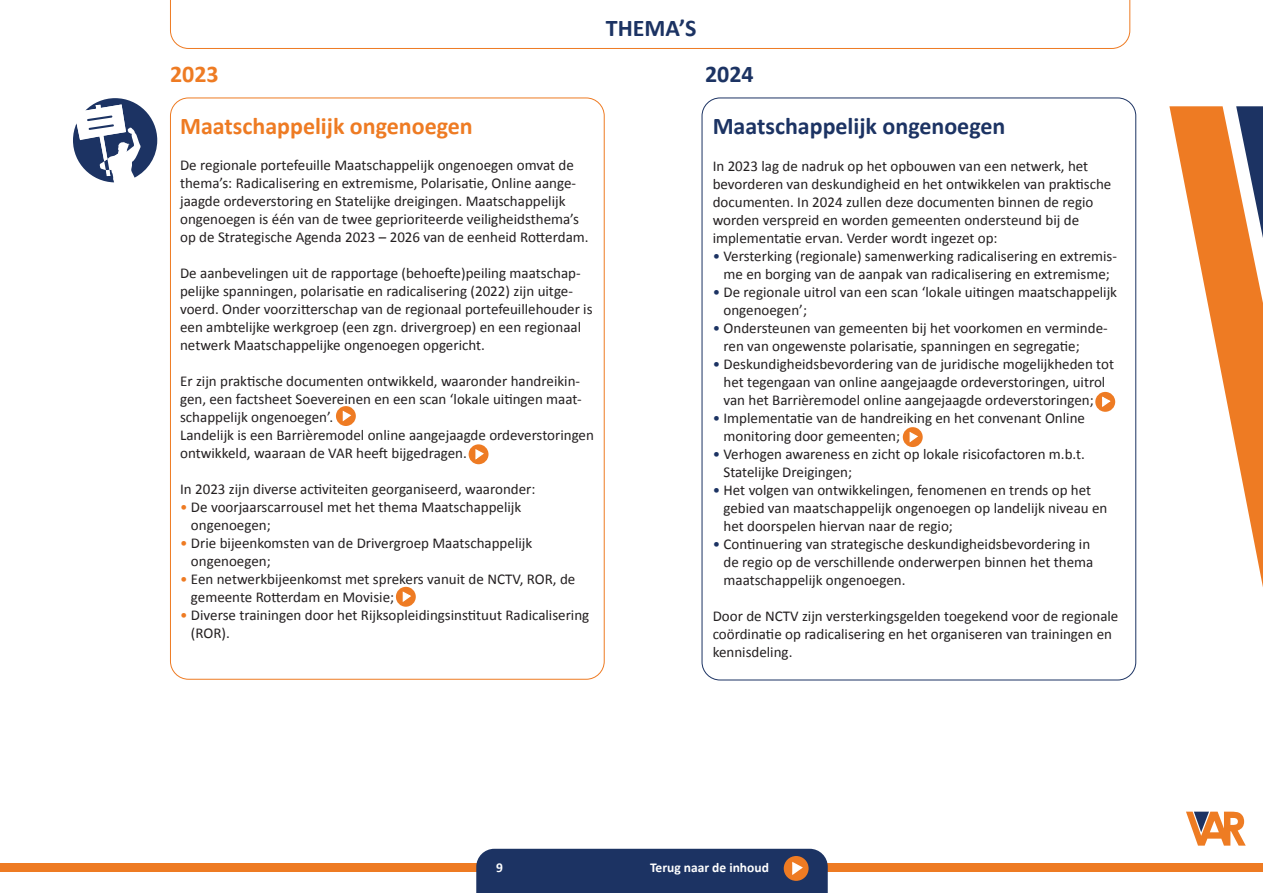
<style>
.page{position:relative;width:1263px;height:893px;background:#fff}
.page>*{position:absolute;margin:0;border:0;box-sizing:border-box;transform-origin:0 0}
.t1{font:700 24px "Calibri";color:#1c3363}
.t2{font:700 24px "Calibri";color:#ee7b23}
.t3{font:15px/18px "Calibri";color:#231f20}
.t4{font:700 13.5px "Calibri";color:#fff}
.s1{color:#ee7b23}
.s2{color:#1c3363}
</style>
<div class="page">
<div style="left:0;top:863px;width:1263px;height:9px;background:#ee7b23"></div>
<svg style="left:1186px;top:812px;width:60px;height:34px"></svg>
<div style="left:476px;top:849px;width:352px;height:44px;background:#1c3363"></div>
<svg style="left:170px;top:0;width:960px;height:49px"></svg>
<svg style="left:73px;top:98px;width:84px;height:84px"></svg>
<svg style="left:1169px;top:106px;width:94px;height:481px"></svg>
<div style="left:336px;top:406px;width:20px;height:20px;background:#ee7b23;border-radius:50%"></div>
<svg style="left:342px;top:410px;width:10px;height:12px"></svg>
<div style="left:469px;top:444px;width:19px;height:20px;background:#ee7b23;border-radius:50%"></div>
<svg style="left:475px;top:449px;width:9px;height:11px"></svg>
<div style="left:1095px;top:392px;width:20px;height:20px;background:#ee7b23;border-radius:50%"></div>
<svg style="left:1102px;top:396px;width:9px;height:11px"></svg>
<div style="left:396px;top:587px;width:20px;height:20px;background:#ee7b23;border-radius:50%"></div>
<svg style="left:402px;top:591px;width:9px;height:11px"></svg>
<div style="left:903px;top:427px;width:20px;height:20px;background:#ee7b23;border-radius:50%"></div>
<svg style="left:909px;top:432px;width:9px;height:11px"></svg>
<h1 class="t1" style="left:606px;top:13px;width:92px">THEMA’S</h1>
<h1 class="t2" style="left:170px;top:59px;width:50px">2023</h1>
<h1 class="t1" style="left:705px;top:59px;width:50px">2024</h1>
<h1 class="t2" style="left:180px;top:111px;width:294px">Maatschappelijk ongenoegen</h1>
<p class="t3" style="left:180px;top:155px;width:410px">De regionale portefeuille Maatschappelijk ongenoegen omvat de thema’s: Radicalisering en extremisme, Polarisatie, Online aange&shy;jaagde ordeverstoring en Statelijke dreigingen. Maatschappelijk ongenoegen is één van de twee geprioriteerde veiligheidsthema’s op de Strategische Agenda 2023 – 2026 van de eenheid Rotterdam.</p>
<p class="t3" style="left:180px;top:263px;width:414px">De aanbevelingen uit de rapportage (behoefte)peiling maatschap&shy;pelijke spanningen, polarisatie en radicalisering (2022) zijn uitge&shy;voerd. Onder voorzitterschap van de regionaal portefeuillehouder is een ambtelijke werkgroep (een zgn. drivergroep) en een regionaal netwerk Maatschappelijke ongenoegen opgericht.</p>
<p class="t3" style="left:180px;top:371px;width:415px">Er zijn praktische documenten ontwikkeld, waaronder handreikin&shy;gen, een factsheet Soevereinen en een scan ‘lokale uitingen maat&shy;schappelijk ongenoegen’.<br>Landelijk is een Barrièremodel online aangejaagde ordeverstoringen ontwikkeld, waaraan de VAR heeft bijgedragen.</p>
<p class="t3" style="left:180px;top:479px;width:357px">In 2023 zijn diverse activiteiten georganiseerd, waaronder:</p>
<p class="t3" style="left:191px;top:497px;width:332px;text-indent:-11px"><span class="s1">•</span> De voorjaarscarrousel met het thema Maatschappelijk ongenoegen;</p>
<p class="t3" style="left:191px;top:533px;width:343px;text-indent:-11px"><span class="s1">•</span> Drie bijeenkomsten van de Drivergroep Maatschappelijk ongenoegen;</p>
<p class="t3" style="left:191px;top:569px;width:386px;text-indent:-11px"><span class="s1">•</span> Een netwerkbijeenkomst met sprekers vanuit de NCTV, ROR, de gemeente Rotterdam en Movisie;</p>
<p class="t3" style="left:191px;top:605px;width:400px;text-indent:-11px"><span class="s1">•</span> Diverse trainingen door het Rijksopleidingsinstituut Radicalisering (ROR).</p>
<h1 class="t1" style="left:713px;top:111px;width:294px">Maatschappelijk ongenoegen</h1>
<p class="t3" style="left:713px;top:157px;width:400px">In 2023 lag de nadruk op het opbouwen van een netwerk, het bevorderen van deskundigheid en het ontwikkelen van praktische documenten. In 2024 zullen deze documenten binnen de regio worden verspreid en worden gemeenten ondersteund bij de implementatie ervan. Verder wordt ingezet op:</p>
<p class="t3" style="left:713px;top:247px;width:406px;text-align:center"><span class="s2">•</span> Versterking (regionale) samenwerking radicalisering en extremis&shy;me en borging van de aanpak van radicalisering en extremisme;</p>
<p class="t3" style="left:723px;top:283px;width:395px;text-indent:-11px"><span class="s2">•</span> De regionale uitrol van een scan ‘lokale uitingen maatschappelijk ongenoegen’;</p>
<p class="t3" style="left:723px;top:319px;width:386px;text-indent:-11px"><span class="s2">•</span> Ondersteunen van gemeenten bij het voorkomen en verminde&shy;ren van ongewenste polarisatie, spanningen en segregatie;</p>
<p class="t3" style="left:723px;top:355px;width:392px;text-indent:-11px"><span class="s2">•</span> Deskundigheidsbevordering van de juridische mogelijkheden tot het tegengaan van online aangejaagde ordeverstoringen, uitrol van het Barrièremodel online aangejaagde ordeverstoringen;</p>
<p class="t3" style="left:723px;top:409px;width:363px;text-indent:-11px"><span class="s2">•</span> Implementatie van de handreiking en het convenant Online monitoring door gemeenten;</p>
<p class="t3" style="left:723px;top:445px;width:363px;text-indent:-11px"><span class="s2">•</span> Verhogen awareness en zicht op lokale risicofactoren m.b.t.<br>Statelijke Dreigingen;</p>
<p class="t3" style="left:723px;top:481px;width:385px;text-indent:-11px"><span class="s2">•</span> Het volgen van ontwikkelingen, fenomenen en trends op het gebied van maatschappelijk ongenoegen op landelijk niveau en het doorspelen hiervan naar de regio;</p>
<p class="t3" style="left:723px;top:535px;width:371px;text-indent:-11px"><span class="s2">•</span> Continuering van strategische deskundigheidsbevordering in de regio op de verschillende onderwerpen binnen het thema maatschappelijk ongenoegen.</p>
<p class="t3" style="left:713px;top:607px;width:407px">Door de NCTV zijn versterkingsgelden toegekend voor de regionale coördinatie op radicalisering en het organiseren van trainingen en kennisdeling.</p>
<p class="t4" style="left:496px;top:859px;width:8px">9</p>
<p class="t4" style="left:650px;top:859px;width:120px">Terug naar de inhoud</p>
</div>
